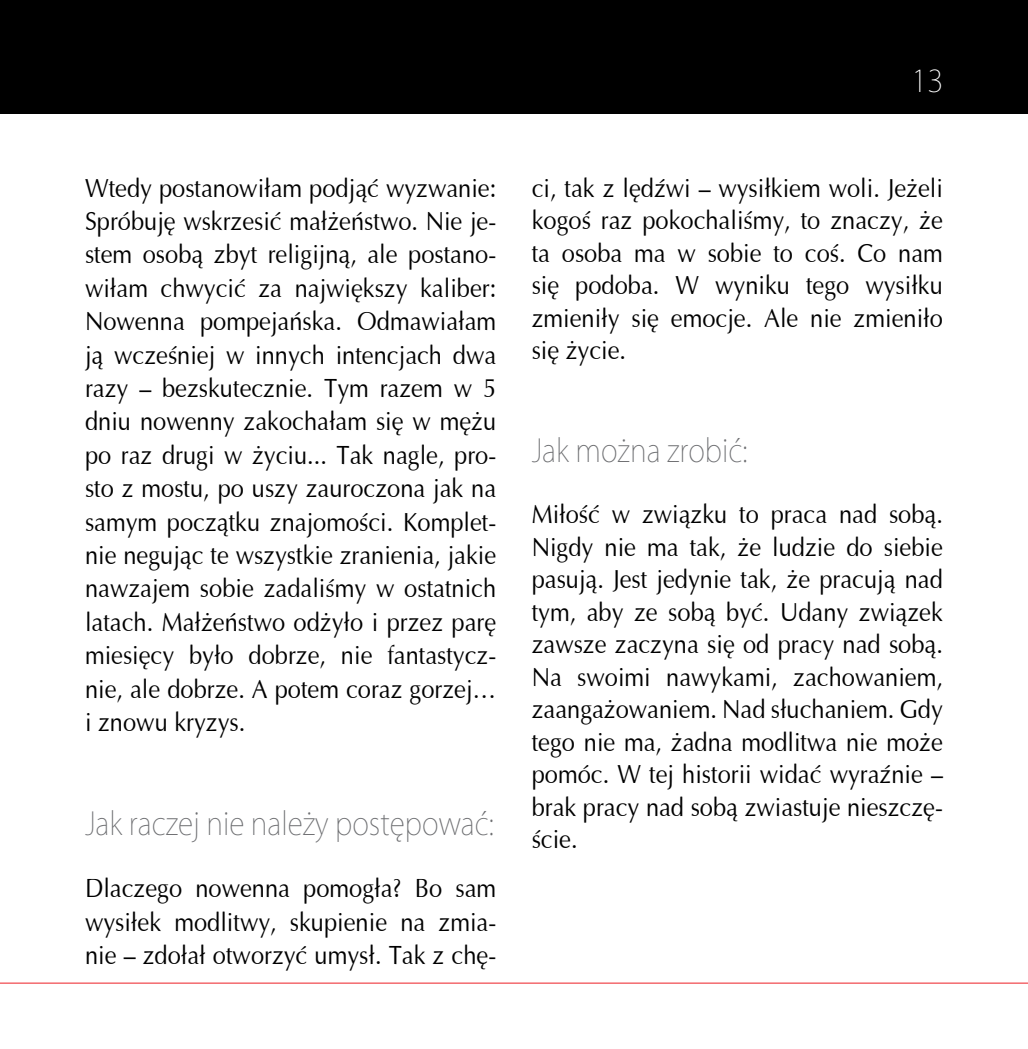
<style>
.page{position:relative;width:1028px;height:1049px;background:#fff}
.page>*{position:absolute;margin:0;border:0;box-sizing:border-box;transform-origin:0 0}
.t1{font:200 31.25px "Koz Go Pr 6 N";color:#6d6e71;scale:.9 1}
.t2{font:200 30px "Koz Go Pr 6 N";color:#fff}
.t3{font:26.25px/33.5px "Ottawa";color:#000;text-align:justify;scale:.9 1}
</style>
<div class="page">
<div style="left:0;top:0;width:1028px;height:113px;background:#000"></div>
<hr style="left:0;top:983px;width:1028px;height:1px;background:#ed1d24">
<p class="t3" style="left:85px;top:171px;width:458px">Wtedy postanowiłam podjąć wyzwanie:<br>Spróbuję wskrzesić małżeństwo. Nie je&shy;stem osobą zbyt religijną, ale postano&shy;wiłam chwycić za największy kaliber:<br>Nowenna pompejańska. Odmawiałam ją wcześniej w innych intencjach dwa razy – bezskutecznie. Tym razem w 5 dniu nowenny zakochałam się w mężu po raz drugi w życiu... Tak nagle, pro&shy;sto z mostu, po uszy zauroczona jak na samym początku znajomości. Komplet&shy;nie negując te wszystkie zranienia, jakie nawzajem sobie zadaliśmy w ostatnich latach. Małżeństwo odżyło i przez parę miesięcy było dobrze, nie fantastycz&shy;nie, ale dobrze. A potem coraz gorzej… i znowu kryzys.</p>
<p class="t1" style="left:85px;top:806px;width:456px">Jak raczej nie należy postępować:</p>
<p class="t3" style="left:85px;top:871px;width:458px">Dlaczego nowenna pomogła? Bo sam wysiłek modlitwy, skupienie na zmia&shy;nie – zdołał otworzyć umysł. Tak z chę-</p>
<p class="t2" style="left:911px;top:64px;width:34px">13</p>
<p class="t3" style="left:531px;top:171px;width:458px;line-height:32.5px">ci, tak z lędźwi – wysiłkiem woli. Jeżeli kogoś raz pokochaliśmy, to znaczy, że ta osoba ma w sobie to coś. Co nam się podoba. W wyniku tego wysiłku zmieniły się emocje. Ale nie zmieniło się życie.</p>
<p class="t1" style="left:531px;top:433px;width:241px">Jak można zrobić:</p>
<p class="t3" style="left:531px;top:498px;width:458px;line-height:32.5px">Miłość w związku to praca nad sobą.<br>Nigdy nie ma tak, że ludzie do siebie pasują. Jest jedynie tak, że pracują nad tym, aby ze sobą być. Udany związek zawsze zaczyna się od pracy nad sobą.<br>Na swoimi nawykami, zachowaniem, zaangażowaniem. Nad słuchaniem. Gdy tego nie ma, żadna modlitwa nie może pomóc. W tej historii widać wyraźnie – brak pracy nad sobą zwiastuje nieszczę&shy;ście.</p>
</div>
